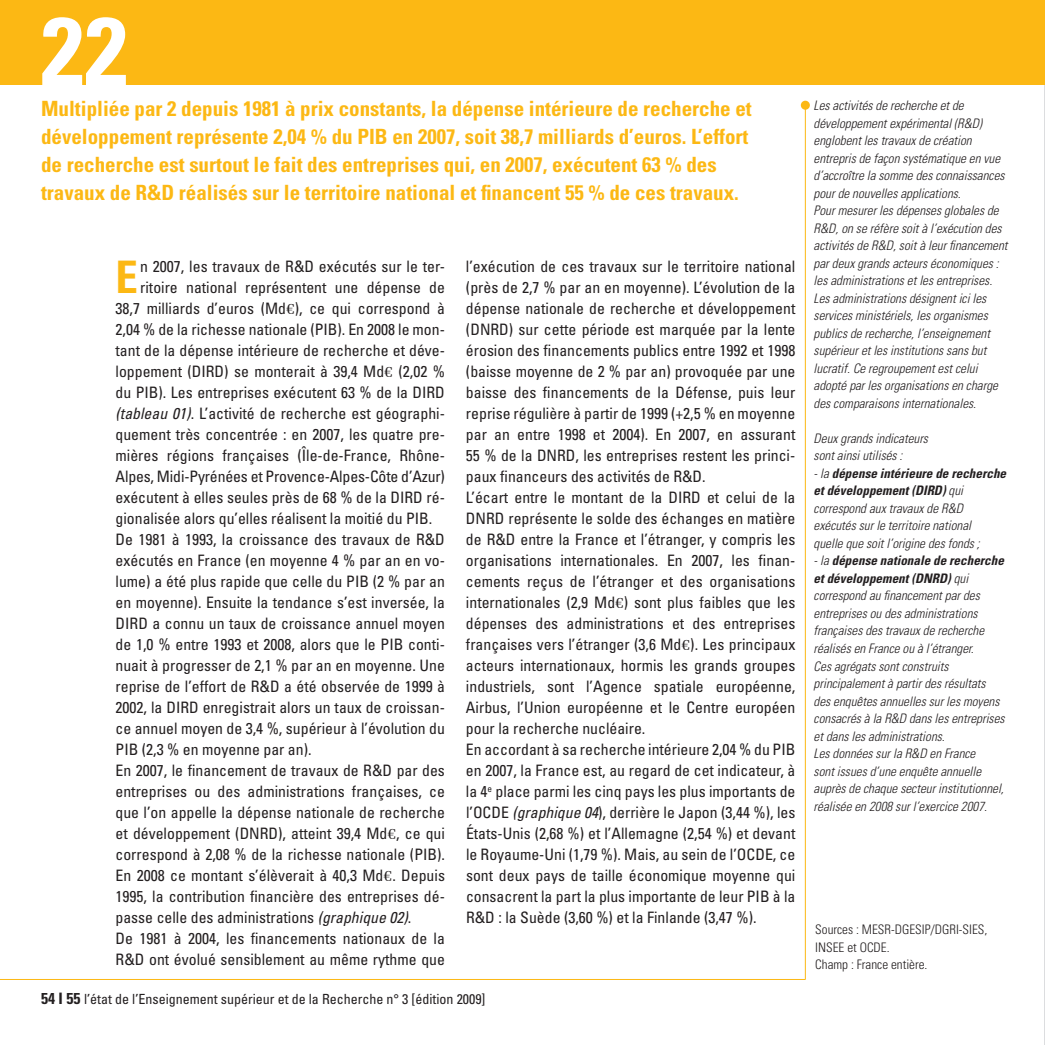
<style>
.page{position:relative;width:1045px;height:1045px;background:#fff}
.page>*{position:absolute;margin:0;border:0;box-sizing:border-box;transform-origin:0 0}
.t1{font:700 condensed 96.25px "Univers";color:#fff}
.t2{font:700 condensed 44.8px "Univers";color:#fcb814}
.t3{font:700 condensed 21px/28px "Univers";color:#fcb814}
.t4{font:condensed 15.75px/21px "Univers";color:#231f20}
.t5{font:condensed 14px "Univers";color:#231f20}
.t6{font:italic 300 condensed 13.12px/17.5px "Univers";color:#231f20}
.t7{font:300 condensed 13.12px/17.5px "Univers";color:#231f20}
.s1{font-family:"Zapf Elliptical 711 BT";font-stretch:normal}
.s2{font-style:italic}
.s3{font-weight:700;font-size:15.75px}
.s4{font-weight:700}
</style>
<div class="page">
<div style="left:0;top:0;width:1043px;height:85px;background:#fcb814"></div>
<hr style="left:0;top:979px;width:805px;height:1px;background:#fcb814">
<hr style="left:805px;top:105px;width:1px;height:874px;background:#fcb814">
<div style="left:801px;top:101px;width:9px;height:9px;background:#fcb814;border-radius:50%"></div>
<hr style="left:1043px;top:76px;width:2px;height:969px;background:#dcdddf">
<hr style="left:1043px;top:0;width:2px;height:85px;background:#fcb814">
<h1 class="t1" style="left:41px;top:-8px;width:88px">22</h1>
<p class="t3" style="left:41px;top:95px;width:712px">Multipliée par 2 depuis 1981 à prix constants, la dépense intérieure de recherche et développement représente 2,04 % du PIB en 2007, soit 38,7 milliards d’euros. L’effort de recherche est surtout le fait des entreprises qui, en 2007, exécutent 63 % des travaux de R&amp;D réalisés sur le territoire national et financent 55 % de ces travaux.</p>
<h2 class="t2" style="left:116px;top:250px;width:24px">E</h2>
<p class="t4" style="left:140px;top:256px;width:306px">n 2007, les travaux de R&amp;D exécutés sur le ter-</p>
<p class="t4" style="left:140px;top:277px;width:306px">ritoire national représentent une dépense de</p>
<p class="t4" style="left:116px;top:298px;width:331px">38,7 milliards d’euros (Md<span class="s1">€</span>), ce qui correspond à</p>
<p class="t4" style="left:116px;top:319px;width:331px">2,04 % de la richesse nationale (PIB). En 2008 le mon-</p>
<p class="t4" style="left:116px;top:340px;width:331px">tant de la dépense intérieure de recherche et déve-</p>
<p class="t4" style="left:116px;top:361px;width:331px">loppement (DIRD) se monterait à 39,4 Md<span class="s1">€</span> (2,02 %</p>
<p class="t4" style="left:116px;top:382px;width:331px">du PIB). Les entreprises exécutent 63 % de la DIRD</p>
<p class="t4" style="left:116px;top:403px;width:331px"><span class="s2">(tableau 01)</span>. L’activité de recherche est géographi-</p>
<p class="t4" style="left:116px;top:424px;width:331px">quement très concentrée : en 2007, les quatre pre-</p>
<p class="t4" style="left:116px;top:445px;width:331px">mières régions françaises (Île-de-France, Rhône-</p>
<p class="t4" style="left:116px;top:466px;width:331px">Alpes, Midi-Pyrénées et Provence-Alpes-Côte d’Azur)</p>
<p class="t4" style="left:116px;top:487px;width:331px">exécutent à elles seules près de 68 % de la DIRD ré-</p>
<p class="t4" style="left:116px;top:508px;width:318px">gionalisée alors qu’elles réalisent la moitié du PIB.</p>
<p class="t4" style="left:116px;top:529px;width:331px">De 1981 à 1993, la croissance des travaux de R&amp;D</p>
<p class="t4" style="left:116px;top:550px;width:331px">exécutés en France (en moyenne 4 % par an en vo-</p>
<p class="t4" style="left:116px;top:571px;width:331px">lume) a été plus rapide que celle du PIB (2 % par an</p>
<p class="t4" style="left:116px;top:592px;width:331px">en moyenne). Ensuite la tendance s’est inversée, la</p>
<p class="t4" style="left:116px;top:613px;width:331px">DIRD a connu un taux de croissance annuel moyen</p>
<p class="t4" style="left:116px;top:634px;width:331px">de 1,0 % entre 1993 et 2008, alors que le PIB conti-</p>
<p class="t4" style="left:116px;top:655px;width:331px">nuait à progresser de 2,1 % par an en moyenne. Une</p>
<p class="t4" style="left:116px;top:676px;width:331px">reprise de l’effort de R&amp;D a été observée de 1999 à</p>
<p class="t4" style="left:116px;top:697px;width:331px">2002, la DIRD enregistrait alors un taux de croissan-</p>
<p class="t4" style="left:116px;top:718px;width:331px">ce annuel moyen de 3,4 %, supérieur à l’évolution du</p>
<p class="t4" style="left:116px;top:739px;width:197px">PIB (2,3 % en moyenne par an).</p>
<p class="t4" style="left:116px;top:760px;width:331px">En 2007, le financement de travaux de R&amp;D par des</p>
<p class="t4" style="left:116px;top:781px;width:331px">entreprises ou des administrations françaises, ce</p>
<p class="t4" style="left:116px;top:802px;width:331px">que l’on appelle la dépense nationale de recherche</p>
<p class="t4" style="left:116px;top:823px;width:331px">et développement (DNRD), atteint 39,4 Md<span class="s1">€</span>, ce qui</p>
<p class="t4" style="left:116px;top:844px;width:331px">correspond à 2,08 % de la richesse nationale (PIB).</p>
<p class="t4" style="left:116px;top:865px;width:331px">En 2008 ce montant s’élèverait à 40,3 Md<span class="s1">€</span>. Depuis</p>
<p class="t4" style="left:116px;top:885px;width:331px">1995, la contribution financière des entreprises dé-</p>
<p class="t4" style="left:116px;top:906px;width:297px">passe celle des administrations <span class="s2">(graphique 02)</span>.</p>
<p class="t4" style="left:116px;top:927px;width:331px">De 1981 à 2004, les financements nationaux de la</p>
<p class="t4" style="left:116px;top:948px;width:331px">R&amp;D ont évolué sensiblement au même rythme que</p>
<p class="t4" style="left:466px;top:255px;width:331px">l’exécution de ces travaux sur le territoire national (près de 2,7 % par an en moyenne). L’évolution de la dépense nationale de recherche et développement (DNRD) sur cette période est marquée par la lente érosion des financements publics entre 1992 et 1998 (baisse moyenne de 2 % par an) provoquée par une baisse des financements de la Défense, puis leur reprise régulière à partir de 1999 (+2,5 % en moyenne par an entre 1998 et 2004). En 2007, en assurant 55 % de la DNRD, les entreprises restent les princi&shy;paux financeurs des activités de R&amp;D.<br>L’écart entre le montant de la DIRD et celui de la DNRD représente le solde des échanges en matière de R&amp;D entre la France et l’étranger, y compris les organisations internationales. En 2007, les finan&shy;cements reçus de l’étranger et des organisations internationales (2,9 Md<span class="s1">€</span>) sont plus faibles que les dépenses des administrations et des entreprises françaises vers l’étranger (3,6 Md<span class="s1">€</span>). Les principaux acteurs internationaux, hormis les grands groupes industriels, sont l’Agence spatiale européenne, Airbus, l’Union européenne et le Centre européen pour la recherche nucléaire.<br>En accordant à sa recherche intérieure 2,04 % du PIB en 2007, la France est, au regard de cet indicateur, à la 4<sup>e</sup> place parmi les cinq pays les plus importants de l’OCDE <span class="s2">(graphique 04</span>), derrière le Japon (3,44 %), les États-Unis (2,68 %) et l’Allemagne (2,54 %) et devant le Royaume-Uni (1,79 %). Mais, au sein de l’OCDE, ce sont deux pays de taille économique moyenne qui consacrent la part la plus importante de leur PIB à la R&amp;D : la Suède (3,60 %) et la Finlande (3,47 %).</p>
<p class="t5" style="left:41px;top:990px;width:446px"><span class="s3">54 I 55</span> l’état de l’Enseignement supérieur et de la Recherche n° 3 [édition 2009]</p>
<p class="t6" style="left:813px;top:97px;width:195px">Les activités de recherche et de développement expérimental (R&amp;D) englobent les travaux de création entrepris de façon systématique en vue d’accroître la somme des connaissances pour de nouvelles applications.<br>Pour mesurer les dépenses globales de R&amp;D, on se réfère soit à l’exécution des activités de R&amp;D, soit à leur financement par deux grands acteurs économiques : les administrations et les entreprises.<br>Les administrations désignent ici les services ministériels, les organismes publics de recherche, l’enseignement supérieur et les institutions sans but lucratif. Ce regroupement est celui adopté par les organisations en charge des comparaisons internationales.</p>
<p class="t6" style="left:813px;top:429px;width:116px">Deux grands indicateurs sont ainsi utilisés :</p>
<p class="t6" style="left:813px;top:464px;width:194px">- la <span class="s4">dépense intérieure de recherche et développement (DIRD)</span> qui correspond aux travaux de R&amp;D exécutés sur le territoire national<br>quelle que soit l’origine des fonds ;</p>
<p class="t6" style="left:813px;top:552px;width:192px">- la <span class="s4">dépense nationale de recherche et développement (DNRD)</span> qui correspond au financement par des entreprises ou des administrations françaises des travaux de recherche réalisés en France ou à l’étranger.<br>Ces agrégats sont construits principalement à partir des résultats des enquêtes annuelles sur les moyens consacrés à la R&amp;D dans les entreprises et dans les administrations.<br>Les données sur la R&amp;D en France<br>sont issues d’une enquête annuelle auprès de chaque secteur institutionnel, réalisée en 2008 sur l’exercice 2007.</p>
<p class="t7" style="left:815px;top:920px;width:174px">Sources : MESR-DGESIP/DGRI-SIES,<br>INSEE et OCDE.<br>Champ : France entière.</p>
</div>
